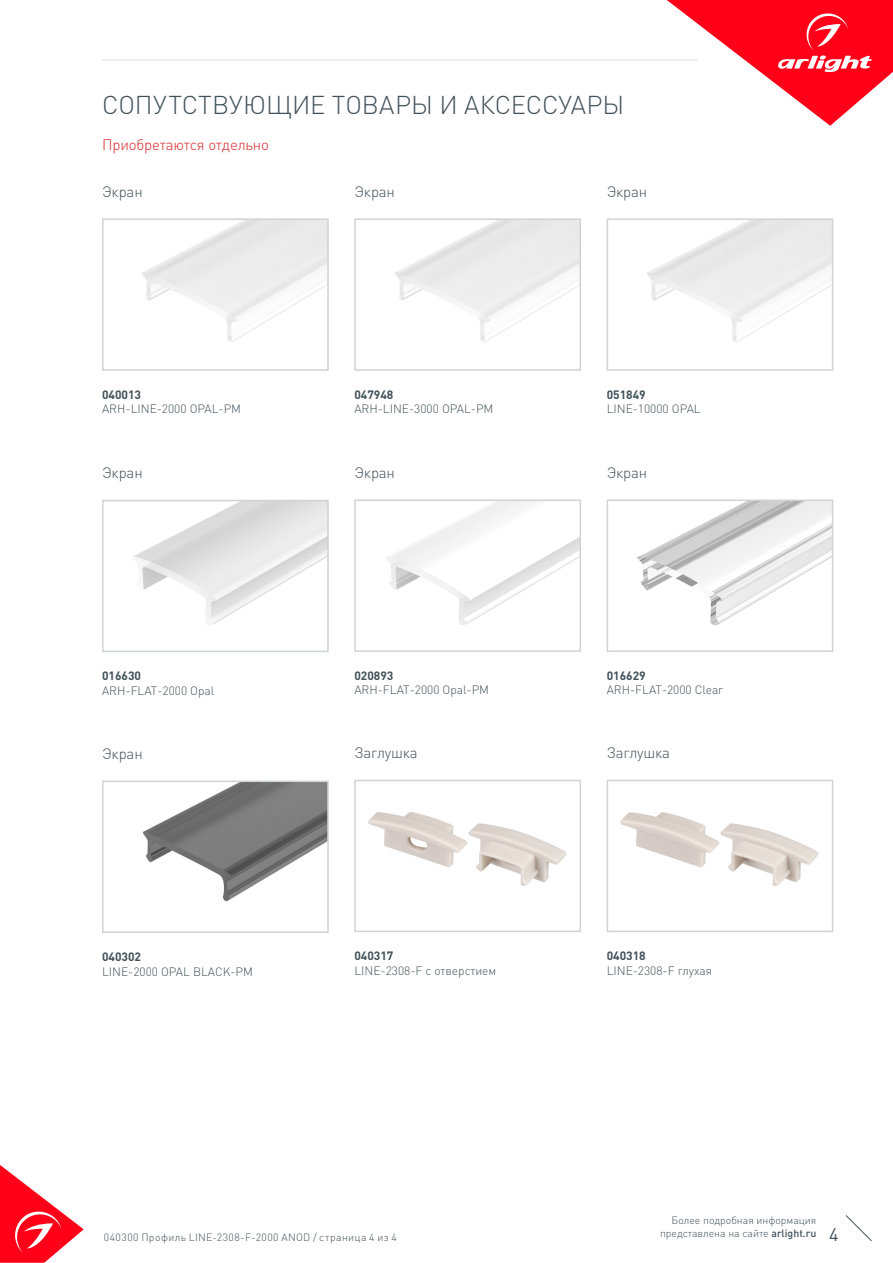
<style>
.page{position:relative;width:893px;height:1263px;background:#fff}
.page>*{position:absolute;margin:0;border:0;box-sizing:border-box;transform-origin:0 0}
.t1{font:300 25.5px "DIN Pro";color:#425159}
.t2{font:18px "DIN Pro";color:#425159}
.t3{font:300 15px "DIN Pro";letter-spacing:-.01em;color:#425159}
.t4{font:300 15px "DIN Pro";letter-spacing:-.01em;color:#d5262a}
.t5{font:300 12px/14.4px "DIN Pro";color:#425159}
.t6{font:300 10.5px "DIN Pro";color:#425159}
.t7{font:300 10.5px "DIN Pro";letter-spacing:.04em;color:#425159}
.s1{font-weight:700}
.s2{font-weight:500}
</style>
<div class="page">
<svg style="left:0;top:1165px;width:84px;height:98px"></svg>
<svg style="left:845px;top:1215px;width:27px;height:26px"></svg>
<svg style="left:667px;top:0;width:226px;height:126px"></svg>
<hr style="left:102px;top:60px;width:595px;height:1px;background:#dcdddf">
<img style="left:368px;top:812px;width:199px;height:74px">
<div style="left:354px;top:780px;width:227px;height:152px;border:2px solid #d1d2d4"></div>
<img style="left:620px;top:812px;width:199px;height:74px">
<div style="left:607px;top:780px;width:226px;height:152px;border:2px solid #d1d2d4"></div>
<div style="left:102px;top:218px;width:227px;height:153px;border:2px solid #d1d2d4"></div>
<img style="left:143px;top:784px;width:183px;height:118px">
<div style="left:102px;top:781px;width:227px;height:152px;border:2px solid #d1d2d4"></div>
<img style="left:133px;top:503px;width:193px;height:122px">
<div style="left:102px;top:500px;width:227px;height:152px;border:2px solid #d1d2d4"></div>
<img style="left:386px;top:502px;width:192px;height:123px">
<div style="left:354px;top:499px;width:227px;height:153px;border:2px solid #d1d2d4"></div>
<img style="left:637px;top:502px;width:193px;height:124px">
<div style="left:607px;top:499px;width:226px;height:153px;border:2px solid #d1d2d4"></div>
<div style="left:354px;top:218px;width:227px;height:153px;border:2px solid #d1d2d4"></div>
<div style="left:607px;top:218px;width:226px;height:153px;border:2px solid #d1d2d4"></div>
<p class="t1" style="left:102px;top:87px;width:524px">СОПУТСТВУЮЩИЕ ТОВАРЫ И АКСЕССУАРЫ</p>
<p class="t4" style="left:102px;top:134px;width:168px">Приобретаются отдельно</p>
<p class="t3" style="left:102px;top:181px;width:42px">Экран</p>
<p class="t5" style="left:102px;top:387px;width:141px"><span class="s1">040013<br></span>ARH-LINE-2000 OPAL-PM</p>
<p class="t3" style="left:354px;top:181px;width:42px">Экран</p>
<p class="t3" style="left:607px;top:181px;width:42px">Экран</p>
<p class="t5" style="left:354px;top:387px;width:141px"><span class="s1">047948<br></span>ARH-LINE-3000 OPAL-PM</p>
<p class="t5" style="left:607px;top:387px;width:96px"><span class="s1">051849<br></span>LINE-10000 OPAL</p>
<p class="t3" style="left:102px;top:462px;width:42px">Экран</p>
<p class="t3" style="left:354px;top:462px;width:42px">Экран</p>
<p class="t3" style="left:607px;top:462px;width:42px">Экран</p>
<p class="t5" style="left:102px;top:668px;width:114px"><span class="s1">016630<br></span>ARH-FLAT-2000 Opal</p>
<p class="t5" style="left:354px;top:668px;width:136px"><span class="s1">020893<br></span>ARH-FLAT-2000 Opal-PM</p>
<p class="t5" style="left:607px;top:668px;width:118px"><span class="s1">016629<br></span>ARH-FLAT-2000 Clear</p>
<p class="t3" style="left:102px;top:743px;width:42px">Экран</p>
<p class="t5" style="left:102px;top:949px;width:152px"><span class="s1">040302<br></span>LINE-2000 OPAL BLACK-PM</p>
<p class="t3" style="left:354px;top:742px;width:65px">Заглушка</p>
<p class="t3" style="left:607px;top:742px;width:65px">Заглушка</p>
<p class="t5" style="left:354px;top:948px;width:143px"><span class="s1">040317<br></span>LINE-2308-F с отверстием</p>
<p class="t5" style="left:607px;top:948px;width:107px"><span class="s1">040318<br></span>LINE-2308-F глухая</p>
<p class="t6" style="left:672px;top:1213px;width:146px">Более подробная информация</p>
<p class="t6" style="left:660px;top:1226px;width:158px">представлена на сайте <span class="s2">arlight.ru</span></p>
<p class="t7" style="left:104px;top:1230px;width:295px">040300 Профиль LINE-2308-F-2000 ANOD / страница 4 из 4</p>
<h2 class="t2" style="left:829px;top:1222px;width:11px">4</h2>
</div>
